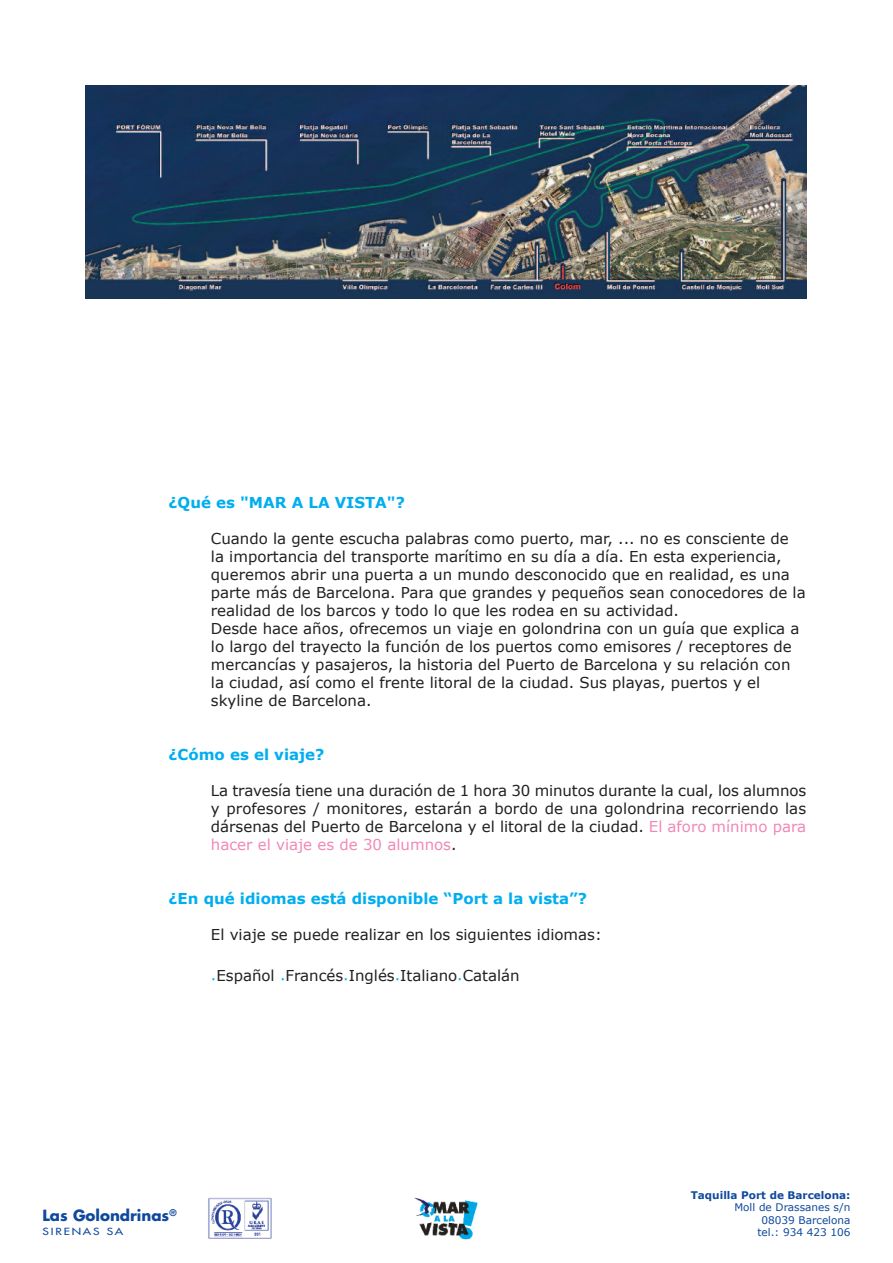
<style>
.page{position:relative;width:893px;height:1263px;background:#fff}
.page>*{position:absolute;margin:0;border:0;box-sizing:border-box;transform-origin:0 0}
.t1{font:15px/18px "Verdana";color:#231f20}
.t2{font:700 15px "Verdana";color:#00aeef}
.t3{font:700 15px "Futura Std";color:#0f499d}
.t4{font:10.5px/12.6px "Verdana";color:#0f499d;text-align:right}
.t5{font:700 10.5px "Verdana";color:#0f499d}
.t6{font:500 9.6px "Futura Std";letter-spacing:.15em;color:#0f499d;scale:1.25 1}
.s1{color:#f287b6}
.s2{color:#00aeef}
</style>
<div class="page">
<img style="left:414px;top:1197px;width:64px;height:43px">
<img style="left:208px;top:1197px;width:64px;height:42px">
<img style="left:86px;top:85px;width:720px;height:213px">
<p class="t2" style="left:168px;top:493px;width:238px">¿Qué es "MAR A LA VISTA"?</p>
<p class="t1" style="left:211px;top:529px;width:596px">Cuando la gente escucha palabras como puerto, mar, ... no es consciente de la importancia del transporte marítimo en su día a día. En esta experiencia, queremos abrir una puerta a un mundo desconocido que en realidad, es una parte más de Barcelona. Para que grandes y pequeños sean conocedores de la realidad de los barcos y todo lo que les rodea en su actividad.<br>Desde hace años, ofrecemos un viaje en golondrina con un guía que explica a lo largo del trayecto la función de los puertos como emisores / receptores de mercancías y pasajeros, la historia del Puerto de Barcelona y su relación con la ciudad, así como el frente litoral de la ciudad. Sus playas, puertos y el skyline de Barcelona.</p>
<p class="t2" style="left:168px;top:745px;width:158px">¿Cómo es el viaje?</p>
<p class="t1" style="left:211px;top:781px;width:597px;text-align:justify">La travesía tiene una duración de 1 hora 30 minutos durante la cual, los alumnos y profesores / monitores, estarán a bordo de una golondrina recorriendo las dársenas del Puerto de Barcelona y el litoral de la ciudad. <span class="s1">El aforo mínimo para hacer el viaje es de 30 alumnos</span>.</p>
<p class="t2" style="left:168px;top:889px;width:420px">¿En qué idiomas está disponible “Port a la vista”?</p>
<p class="t1" style="left:211px;top:925px;width:392px">El viaje se puede realizar en los siguientes idiomas:</p>
<p class="t1" style="left:211px;top:966px;width:310px"><span class="s2">·</span>Español <span class="s2">·</span>Francés<span class="s2">·</span>Inglés<span class="s2">·</span>Italiano<span class="s2">·</span>Catalán</p>
<p class="t3" style="left:43px;top:1208px;width:136px">Las Golondrinas<sup>®</sup></p>
<p class="t6" style="left:43px;top:1226px;width:66px">SIRENAS SA</p>
<p class="t5" style="left:691px;top:1188px;width:161px">Taquilla Port de Barcelona:</p>
<p class="t4" style="left:734px;top:1201px;width:118px">Moll de Drassanes s/n<br>08039 Barcelona<br>tel.: 934 423 106</p>
</div>
